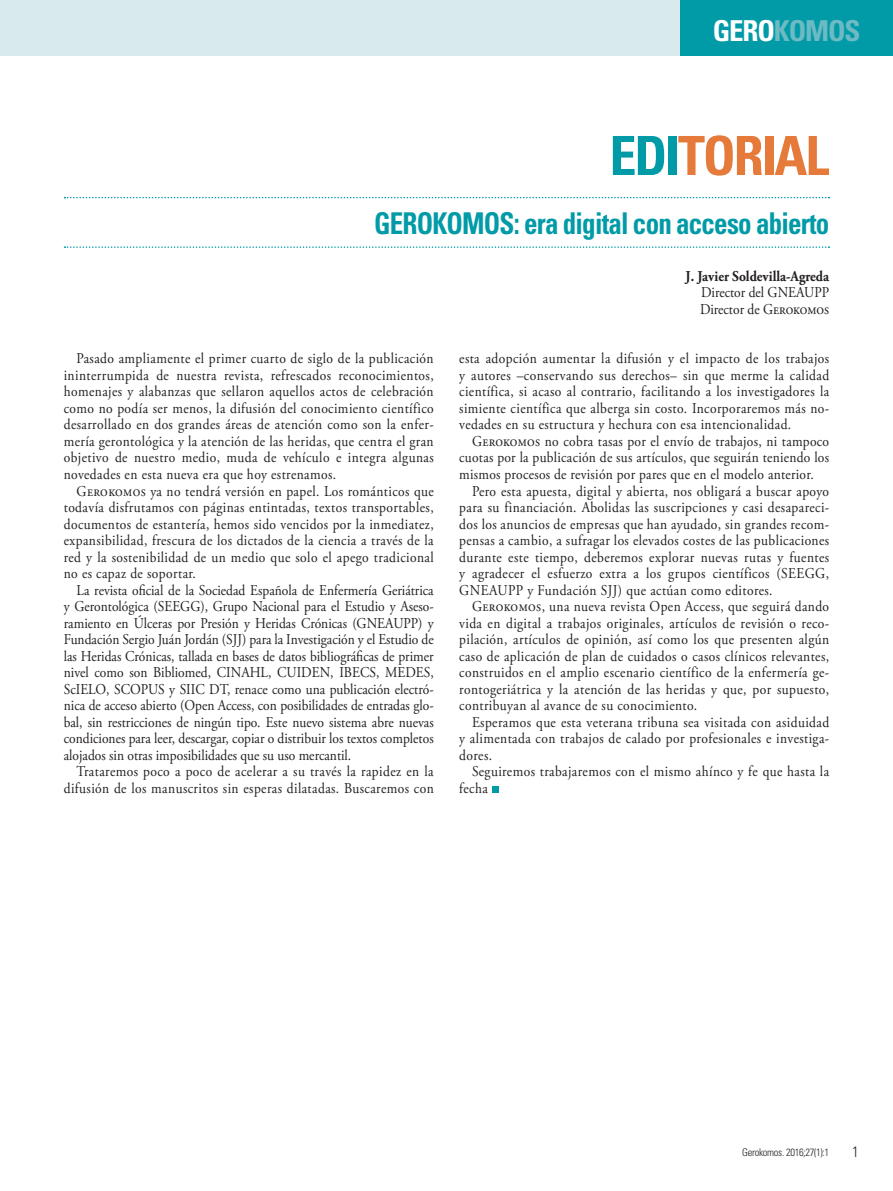
<style>
.page{position:relative;width:893px;height:1191px;background:#fff}
.page>*{position:absolute;margin:0;border:0;box-sizing:border-box;transform-origin:0 0}
.t1{font:700 condensed 54px "Univers LT Std";letter-spacing:-.04em;color:#e57a3a}
.INC_-_Titulo_ESP{font:700 condensed 30px "Univers LT Std";letter-spacing:-.03em;color:#009ba7;scale:.9 1}
.t2{font:700 condensed 28.8px "Univers LT Std";letter-spacing:-.04em;color:#6dbac4}
.GAL_-_Galerada{font:15px/16.5px "Adobe Garamond Pro";letter-spacing:.03em;color:#231f20;text-align:justify;scale:.9 1}
.GAL_-_Galerada-2{font:15px "Adobe Garamond Pro";color:#231f20;scale:.9 1}
.GAL_-_Galerada-3{font:700 15px "Adobe Garamond Pro";color:#231f20;scale:.9 1}
.GEN_-_Numeración{font:300 condensed 15px "Univers LT Std";color:#231f20}
.GEN_-_referencia_art{font:300 condensed 10.5px "Univers LT Std";letter-spacing:-.03em;color:#231f20}
.s1{color:#fff}
.s2{color:#009ba7}
</style>
<div class="page">
<div style="left:0;top:0;width:705px;height:55px;background:#d8eaed"></div>
<div style="left:680px;top:0;width:213px;height:55px;background:#009ba7"></div>
<svg style="left:492px;top:786px;width:6px;height:6px"></svg>
<svg style="left:65px;top:246px;width:764px;height:2px"></svg>
<svg style="left:65px;top:197px;width:764px;height:1px"></svg>
<h3 class="t2" style="left:713px;top:13px;width:149px"><span class="s1">GERO</span>KOMOS</h3>
<p class="t1" style="left:609px;top:123px;width:221px"><span class="s2">EDI</span>TORIAL</p>
<p class="INC_-_Titulo_ESP" style="left:374px;top:205px;width:507px">GEROKOMOS: era digital con acceso abierto</p>
<p class="GAL_-_Galerada" style="left:64px;top:351px;width:413px;text-indent:13px">Pasado ampliamente el primer cuarto de siglo de la publicación ininterrumpida de nuestra revista, refrescados reconocimientos, homenajes y alabanzas que sellaron aquellos actos de celebración como no podía ser menos, la difusión del conocimiento científico desarrollado en dos grandes áreas de atención como son la enfer&shy;mería gerontológica y la atención de las heridas, que centra el gran objetivo de nuestro medio, muda de vehículo e integra algunas novedades en esta nueva era que hoy estrenamos.</p>
<p class="GAL_-_Galerada" style="left:64px;top:483px;width:413px;text-indent:13px">Gerokomos ya no tendrá versión en papel. Los románticos que todavía disfrutamos con páginas entintadas, textos transportables, documentos de estantería, hemos sido vencidos por la inmediatez, expansibilidad, frescura de los dictados de la ciencia a través de la red y la sostenibilidad de un medio que solo el apego tradicional no es capaz de soportar.</p>
<p class="GAL_-_Galerada" style="left:64px;top:582px;width:413px;text-indent:13px">La revista oficial de la Sociedad Española de Enfermería Geriátrica y Gerontológica (SEEGG), Grupo Nacional para el Estudio y Aseso&shy;ramiento en Úlceras por Presión y Heridas Crónicas (GNEAUPP) y Fundación Sergio Juán Jordán (SJJ) para la Investigación y el Estudio de las Heridas Crónicas, tallada en bases de datos bibliográficas de primer nivel como son Bibliomed, CINAHL, CUIDEN, IBECS, MEDES, ScIELO, SCOPUS y SIIC DT, renace como una publicación electró&shy;nica de acceso abierto (Open Access, con posibilidades de entradas glo&shy;bal, sin restricciones de ningún tipo. Este nuevo sistema abre nuevas condiciones para leer, descargar, copiar o distribuir los textos completos alojados sin otras imposibilidades que su uso mercantil.</p>
<p class="GAL_-_Galerada" style="left:64px;top:763px;width:413px;text-align:right">Trataremos poco a poco de acelerar a su través la rapidez en la difusión de los manuscritos sin esperas dilatadas. Buscaremos con</p>
<p class="GAL_-_Galerada-3" style="left:685px;top:267px;width:161px">J. Javier Soldevilla-Agreda</p>
<p class="GAL_-_Galerada-2" style="left:701px;top:284px;width:144px">Director del GNEAUPP</p>
<p class="GAL_-_Galerada-2" style="left:700px;top:300px;width:145px">Director de Gerokomos</p>
<p class="GAL_-_Galerada" style="left:459px;top:351px;width:413px">esta adopción aumentar la difusión y el impacto de los trabajos y autores –conservando sus derechos– sin que merme la calidad científica, si acaso al contrario, facilitando a los investigadores la simiente científica que alberga sin costo. Incorporaremos más no&shy;vedades en su estructura y hechura con esa intencionalidad.</p>
<p class="GAL_-_Galerada" style="left:459px;top:433px;width:412px;text-indent:13px">Gerokomos no cobra tasas por el envío de trabajos, ni tampoco cuotas por la publicación de sus artículos, que seguirán teniendo los mismos procesos de revisión por pares que en el modelo anterior.</p>
<p class="GAL_-_Galerada" style="left:459px;top:483px;width:413px;text-indent:13px">Pero esta apuesta, digital y abierta, nos obligará a buscar apoyo para su financiación. Abolidas las suscripciones y casi desapareci&shy;dos los anuncios de empresas que han ayudado, sin grandes recom&shy;pensas a cambio, a sufragar los elevados costes de las publicaciones durante este tiempo, deberemos explorar nuevas rutas y fuentes y agradecer el esfuerzo extra a los grupos científicos (SEEGG, GNEAUPP y Fundación SJJ) que actúan como editores.</p>
<p class="GAL_-_Galerada" style="left:459px;top:598px;width:413px;text-indent:13px">Gerokomos, una nueva revista Open Access, que seguirá dando vida en digital a trabajos originales, artículos de revisión o reco&shy;pilación, artículos de opinión, así como los que presenten algún caso de aplicación de plan de cuidados o casos clínicos relevantes, construidos en el amplio escenario científico de la enfermería ge&shy;rontogeriátrica y la atención de las heridas y que, por supuesto, contribuyan al avance de su conocimiento.</p>
<p class="GAL_-_Galerada" style="left:459px;top:714px;width:413px;text-indent:13px">Esperamos que esta veterana tribuna sea visitada con asiduidad y alimentada con trabajos de calado por profesionales e investiga&shy;dores.</p>
<p class="GAL_-_Galerada" style="left:459px;top:763px;width:412px;text-indent:13px">Seguiremos trabajaremos con el mismo ahínco y fe que hasta la fecha</p>
<p class="GEN_-_referencia_art" style="left:742px;top:1145px;width:88px">Gerokomos. 2016;27(1):1</p>
<p class="GEN_-_Numeración" style="left:852px;top:1142px;width:8px">1</p>
</div>
